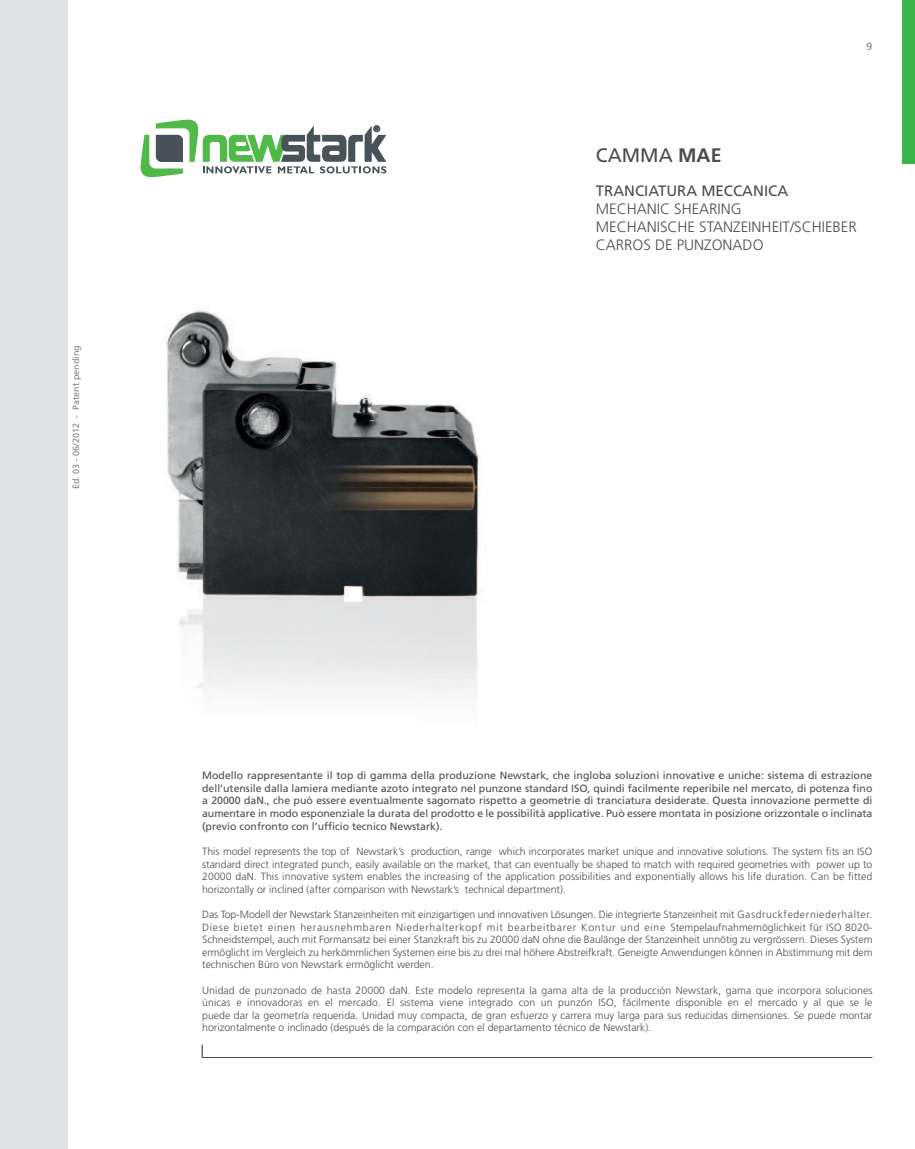
<style>
.page{position:relative;width:915px;height:1149px;background:#fff}
.page>*{position:absolute;margin:0;border:0;box-sizing:border-box;transform-origin:0 0}
.t1{font:19.5px "Frutiger LT Std";color:#4b4c4d}
.t2{font:300 15px/18px "Frutiger LT Std";color:#4b4c4d}
.t3{font:15px "Frutiger LT Std";color:#4b4c4d}
.t4{font:300 10.5px/12.6px "Frutiger LT Std";color:#4b4c4d;text-align:justify}
.t5{font:10.5px/12.6px "Frutiger LT Std";color:#4b4c4d;text-align:justify}
.t6{font:10.5px "Frutiger LT Std";color:#808285}
.t7{font:9px "Frutiger LT Std";color:#808285}
.s1{font-weight:700}
</style>
<div class="page">
<img style="left:166px;top:309px;width:317px;height:387px">
<div style="left:0;top:0;width:68px;height:1148px;background:#e1e2e4"></div>
<svg style="left:141px;top:120px;width:245px;height:57px"></svg>
<div style="left:901px;top:0;width:13px;height:164px;background:#3ab54a"></div>
<hr style="left:202px;top:1056px;width:670px;height:1px;background:#4b4c4d">
<svg style="left:202px;top:1044px;width:1px;height:13px"></svg>
<p class="t7" style="left:72px;top:489px;width:146px;rotate:-90deg">Ed. 03 - 06/2012 - Patent pending</p>
<p class="t6" style="left:866px;top:43px;width:7px">9</p>
<h1 class="t1" style="left:595px;top:148px;width:127px">CAMMA <span class="s1">MAE</span></h1>
<h2 class="t3" style="left:595px;top:185px;width:194px">TRANCIATURA MECCANICA</h2>
<h2 class="t2" style="left:595px;top:201px;width:262px">MECHANIC SHEARING<br>MECHANISCHE STANZEINHEIT/SCHIEBER<br>CARROS DE PUNZONADO</h2>
<p class="t5" style="left:202px;top:769px;width:671px">Modello rappresentante il top di gamma della produzione Newstark, che ingloba soluzioni innovative e uniche: sistema di estrazione dell’utensile dalla lamiera mediante azoto integrato nel punzone standard ISO, quindi facilmente reperibile nel mercato, di potenza fino a 20000 daN., che può essere eventualmente sagomato rispetto a geometrie di tranciatura desiderate. Questa innovazione permette di aumentare in modo esponenziale la durata del prodotto e le possibilità applicative. Può essere montata in posizione orizzontale o inclinata (previo confronto con l’ufficio tecnico Newstark).</p>
<p class="t4" style="left:202px;top:845px;width:671px">This model represents the top of Newstark’s production, range which incorporates market unique and innovative solutions. The system fits an ISO standard direct integrated punch, easily available on the market, that can eventually be shaped to match with required geometries with power up to 20000 daN. This innovative system enables the increasing of the application possibilities and exponentially allows his life duration. Can be fitted horizontally or inclined (after comparison with Newstark’s technical department).</p>
<p class="t4" style="left:202px;top:908px;width:671px">Das Top-Modell der Newstark Stanzeinheiten mit einzigartigen und innovativen Lösungen. Die integrierte Stanzeinheit mit Gasdruckfederniederhalter.<br>Diese bietet einen herausnehmbaren Niederhalterkopf mit bearbeitbarer Kontur und eine Stempelaufnahmemöglichkeit für ISO 8020- Schneidstempel, auch mit Formansatz bei einer Stanzkraft bis zu 20000 daN ohne die Baulänge der Stanzeinheit unnötig zu vergrössern. Dieses System ermöglicht im Vergleich zu herkömmlichen Systemen eine bis zu drei mal höhere Abstreifkraft. Geneigte Anwendungen können in Abstimmung mit dem technischen Büro von Newstark ermöglicht werden.</p>
<p class="t4" style="left:202px;top:984px;width:671px">Unidad de punzonado de hasta 20000 daN. Este modelo representa la gama alta de la producción Newstark, gama que incorpora soluciones únicas e innovadoras en el mercado. El sistema viene integrado con un punzón ISO, fácilmente disponible en el mercado y al que se le puede dar la geometría requerida. Unidad muy compacta, de gran esfuerzo y carrera muy larga para sus reducidas dimensiones. Se puede montar horizontalmente o inclinado (después de la comparación con el departamento técnico de Newstark).</p>
</div>
